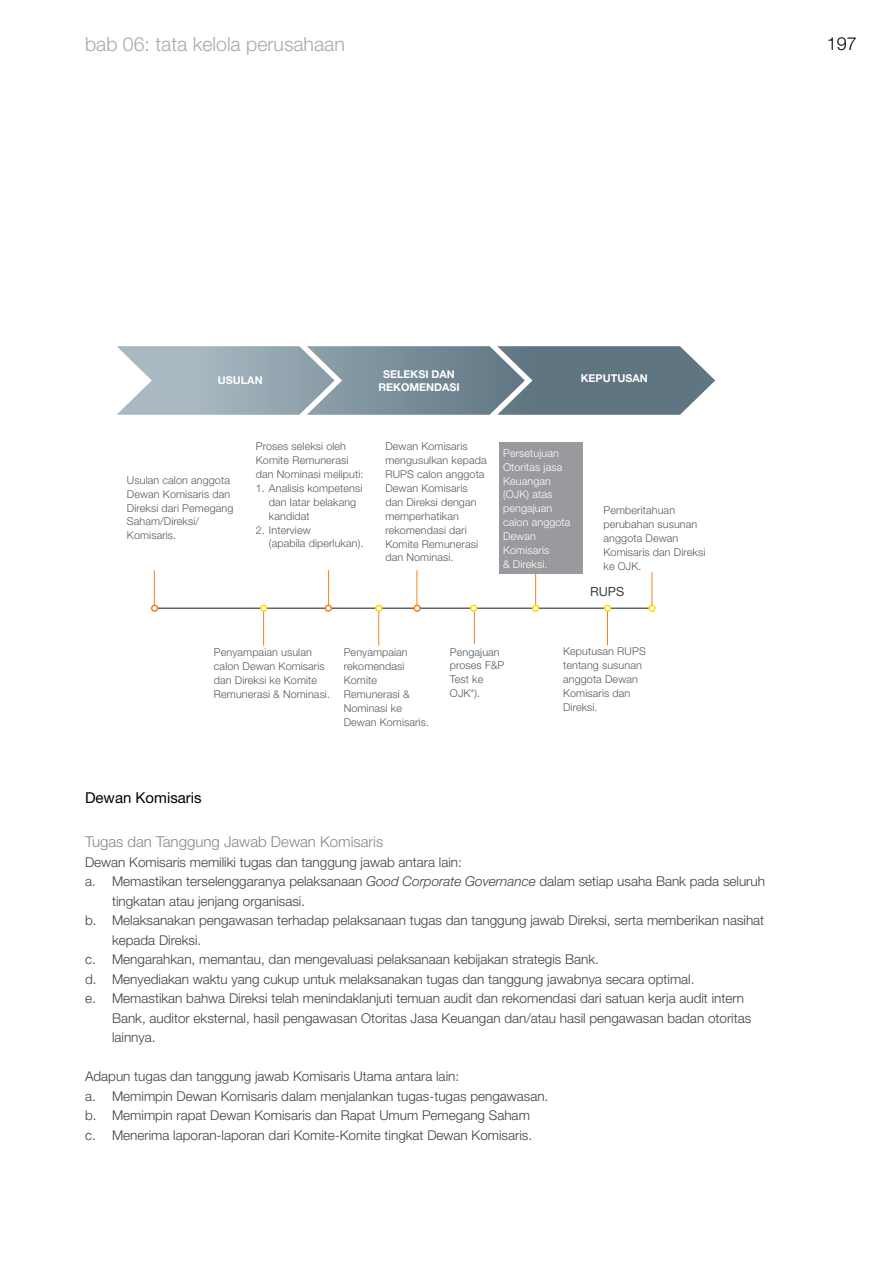
<style>
.page{position:relative;width:893px;height:1263px;background:#fff}
.page>*{position:absolute;margin:0;border:0;box-sizing:border-box;transform-origin:0 0}
.t1{font:300 19.5px "Helvetica Neue LT Std";color:#a7a9ac}
.t2{font:300 18px "Helvetica Neue LT Std";color:#000}
.t3{font:300 15px "Helvetica Neue LT Std";color:#878786}
.t4{font:15px "Helvetica Neue LT Std";color:#000}
.t5{font:300 13.5px/19.5px "Helvetica Neue LT Std";color:#414042}
.t6{font:12.6px "Helvetica Neue LT Std";color:#414042}
.t7{font:300 10.8px/13.8px "Helvetica Neue LT Std";letter-spacing:.01em;color:#58595b}
.t8{font:300 10.8px/13.8px "Helvetica Neue LT Std";letter-spacing:.01em;color:#fff}
.t9{font:700 10.8px "Helvetica Neue LT Std";color:#fff}
.s1{font-style:italic}
</style>
<div class="page">
<hr style="left:152px;top:607px;width:503px;height:2px;background:#58595b">
<hr style="left:263px;top:609px;width:1px;height:37px;background:#f58220">
<div style="left:260px;top:605px;width:7px;height:7px;border:2px solid #fd0;border-radius:50%"></div>
<hr style="left:652px;top:572px;width:1px;height:36px;background:#f58220">
<div style="left:648px;top:605px;width:8px;height:7px;border:2px solid #fd0;border-radius:50%"></div>
<hr style="left:607px;top:609px;width:1px;height:36px;background:#f58220">
<div style="left:604px;top:605px;width:7px;height:7px;border:2px solid #fd0;border-radius:50%"></div>
<hr style="left:417px;top:570px;width:1px;height:36px;background:#f58220">
<div style="left:413px;top:605px;width:8px;height:7px;border:2px solid #f58220;border-radius:50%"></div>
<hr style="left:328px;top:570px;width:1px;height:36px;background:#f58220">
<div style="left:325px;top:605px;width:7px;height:7px;border:2px solid #f58220;border-radius:50%"></div>
<hr style="left:154px;top:570px;width:1px;height:36px;background:#f58220">
<div style="left:151px;top:605px;width:7px;height:7px;border:2px solid #f58220;border-radius:50%"></div>
<hr style="left:378px;top:609px;width:1px;height:37px;background:#f58220">
<div style="left:375px;top:605px;width:7px;height:7px;border:2px solid #fd0;border-radius:50%"></div>
<hr style="left:535px;top:559px;width:1px;height:47px;background:#f58220">
<div style="left:499px;top:442px;width:83px;height:132px;background:#989a9d"></div>
<div style="left:532px;top:605px;width:7px;height:7px;border:2px solid #fd0;border-radius:50%"></div>
<hr style="left:474px;top:608px;width:1px;height:36px;background:#f58220">
<div style="left:470px;top:605px;width:7px;height:7px;border:2px solid #fd0;border-radius:50%"></div>
<svg style="left:117px;top:346px;width:598px;height:69px;background:#8799a3"></svg>
<h1 class="t1" style="left:85px;top:32px;width:261px">bab 06: tata kelola perusahaan</h1>
<h2 class="t2" style="left:827px;top:32px;width:32px">197</h2>
<p class="t9" style="left:218px;top:374px;width:46px">USULAN</p>
<p class="t9" style="left:383px;top:367px;width:73px">SELEKSI DAN</p>
<p class="t9" style="left:581px;top:371px;width:68px">KEPUTUSAN</p>
<p class="t9" style="left:378px;top:380px;width:83px">REKOMENDASI</p>
<p class="t7" style="left:127px;top:473px;width:108px">Usulan calon anggota<br>Dewan Komisaris dan<br>Direksi dari Pemegang<br>Saham/Direksi/<br>Komisaris.</p>
<p class="t7" style="left:256px;top:439px;width:109px">Proses seleksi oleh<br>Komite Remunerasi dan Nominasi meliputi:</p>
<p class="t7" style="left:269px;top:481px;width:95px;text-indent:-13px">1. Analisis kompetensi dan latar belakang kandidat</p>
<p class="t7" style="left:269px;top:522px;width:96px;text-indent:-13px">2. Interview<br>(apabila diperlukan).</p>
<p class="t7" style="left:385px;top:439px;width:103px">Dewan Komisaris mengusulkan kepada<br>RUPS calon anggota<br>Dewan Komisaris dan Direksi dengan memperhatikan rekomendasi dari<br>Komite Remunerasi dan Nominasi.</p>
<p class="t8" style="left:503px;top:446px;width:69px">Persetujuan<br>Otoritas jasa<br>Keuangan (OJK) atas pengajuan calon anggota<br>Dewan<br>Komisaris<br>&amp; Direksi.</p>
<p class="t7" style="left:603px;top:503px;width:103px">Pemberitahuan perubahan susunan anggota Dewan<br>Komisaris dan Direksi ke OJK.</p>
<p class="t6" style="left:590px;top:584px;width:36px">RUPS</p>
<p class="t7" style="left:214px;top:645px;width:118px">Penyampaian usulan calon Dewan Komisaris dan Direksi ke Komite<br>Remunerasi &amp; Nominasi.</p>
<p class="t7" style="left:344px;top:645px;width:87px">Penyampaian rekomendasi<br>Komite<br>Remunerasi &amp;<br>Nominasi ke<br>Dewan Komisaris.</p>
<p class="t7" style="left:450px;top:645px;width:56px">Pengajuan proses F&amp;P<br>Test ke<br>OJK*).</p>
<p class="t7" style="left:563px;top:644px;width:84px">Keputusan RUPS tentang susunan anggota Dewan<br>Komisaris dan<br>Direksi.</p>
<p class="t4" style="left:85px;top:788px;width:118px">Dewan Komisaris</p>
<p class="t3" style="left:85px;top:833px;width:300px">Tugas dan Tanggung Jawab Dewan Komisaris</p>
<p class="t5" style="left:85px;top:852px;width:378px">Dewan Komisaris memiliki tugas dan tanggung jawab antara lain:</p>
<p class="t5" style="left:85px;top:871px;width:681px">a. Memastikan terselenggaranya pelaksanaan <span class="s1">Good Corporate Governance</span> dalam setiap usaha Bank pada seluruh</p>
<p class="t5" style="left:112px;top:891px;width:195px">tingkatan atau jenjang organisasi.</p>
<p class="t5" style="left:85px;top:910px;width:681px">b. Melaksanakan pengawasan terhadap pelaksanaan tugas dan tanggung jawab Direksi, serta memberikan nasihat</p>
<p class="t5" style="left:112px;top:930px;width:91px">kepada Direksi.</p>
<p class="t5" style="left:85px;top:949px;width:515px">c. Mengarahkan, memantau, dan mengevaluasi pelaksanaan kebijakan strategis Bank.</p>
<p class="t5" style="left:85px;top:969px;width:611px">d. Menyediakan waktu yang cukup untuk melaksanakan tugas dan tanggung jawabnya secara optimal.</p>
<p class="t5" style="left:85px;top:988px;width:661px">e. Memastikan bahwa Direksi telah menindaklanjuti temuan audit dan rekomendasi dari satuan kerja audit intern</p>
<p class="t5" style="left:112px;top:1008px;width:641px">Bank, auditor eksternal, hasil pengawasan Otoritas Jasa Keuangan dan/atau hasil pengawasan badan otoritas</p>
<p class="t5" style="left:112px;top:1027px;width:45px">lainnya.</p>
<p class="t5" style="left:85px;top:1066px;width:465px">Adapun tugas dan tanggung jawab Komisaris Utama antara lain:<br>a. Memimpin Dewan Komisaris dalam menjalankan tugas-tugas pengawasan. b. Memimpin rapat Dewan Komisaris dan Rapat Umum Pemegang Saham<br>c. Menerima laporan-laporan dari Komite-Komite tingkat Dewan Komisaris.</p>
</div>
